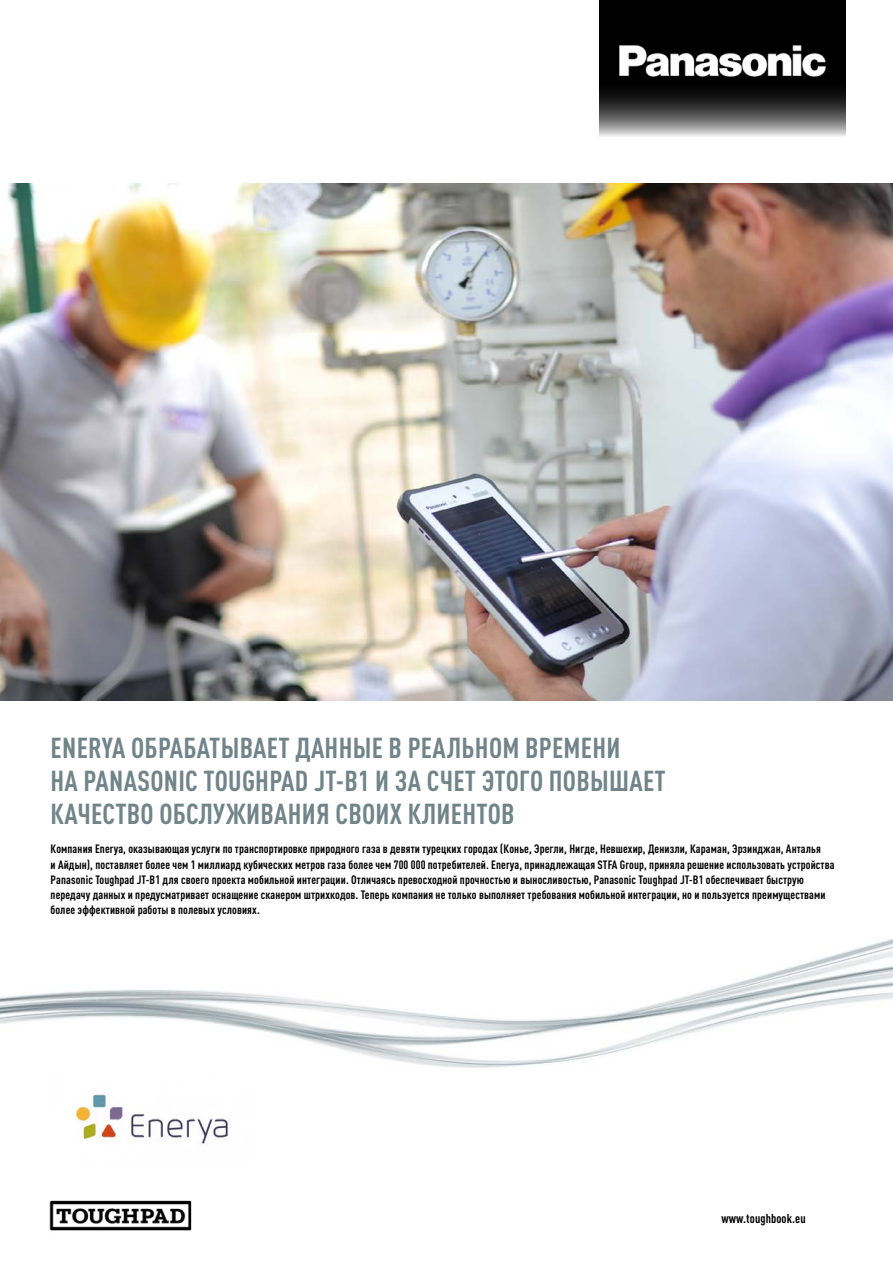
<style>
.page{position:relative;width:893px;height:1263px;background:#fff}
.page>*{position:absolute;margin:0;border:0;box-sizing:border-box;transform-origin:0 0}
.t1{font:700 condensed 28.5px/33px "DIN Pro";letter-spacing:.01em;color:#708489}
.t2{font:700 condensed 12.75px "DIN Pro";letter-spacing:.005em;color:#000}
.t3{font:700 condensed 12px/15px "DIN Pro";letter-spacing:.01em;color:#000}
</style>
<div class="page">
<img style="left:0;top:938px;width:893px;height:130px">
<img style="left:599px;top:0;width:246px;height:137px">
<img style="left:0;top:184px;width:893px;height:516px">
<img style="left:53px;top:1061px;width:198px;height:83px">
<img style="left:49px;top:1200px;width:143px;height:31px">
<h1 class="t1" style="left:51px;top:728px;width:617px">ENERYA ОБРАБАТЫВАЕТ ДАННЫЕ В РЕАЛЬНОМ ВРЕМЕНИ<br>НА PANASONIC TOUGHPAD JT-B1 И ЗА СЧЕТ ЭТОГО ПОВЫШАЕТ<br>КАЧЕСТВО ОБСЛУЖИВАНИЯ СВОИХ КЛИЕНТОВ</h1>
<p class="t3" style="left:51px;top:841px;width:785px">Компания Enerya, оказывающая услуги по транспортировке природного газа в девяти турецких городах (Конье, Эрегли, Нигде, Невшехир, Денизли, Караман, Эрзинджан, Анталья<br>и Айдын), поставляет более чем 1 миллиард кубических метров газа более чем 700 000 потребителей. Enerya, принадлежащая STFA Group, приняла решение использовать устройства Panasonic Toughpad JT-B1 для своего проекта мобильной интеграции. Отличаясь превосходной прочностью и выносливостью, Panasonic Toughpad JT-B1 обеспечивает быструю передачу данных и предусматривает оснащение сканером штрихкодов. Теперь компания не только выполняет требования мобильной интеграции, но и пользуется преимуществами более эффективной работы в полевых условиях.</p>
<p class="t2" style="left:721px;top:1208px;width:86px">www.toughbook.eu</p>
</div>
